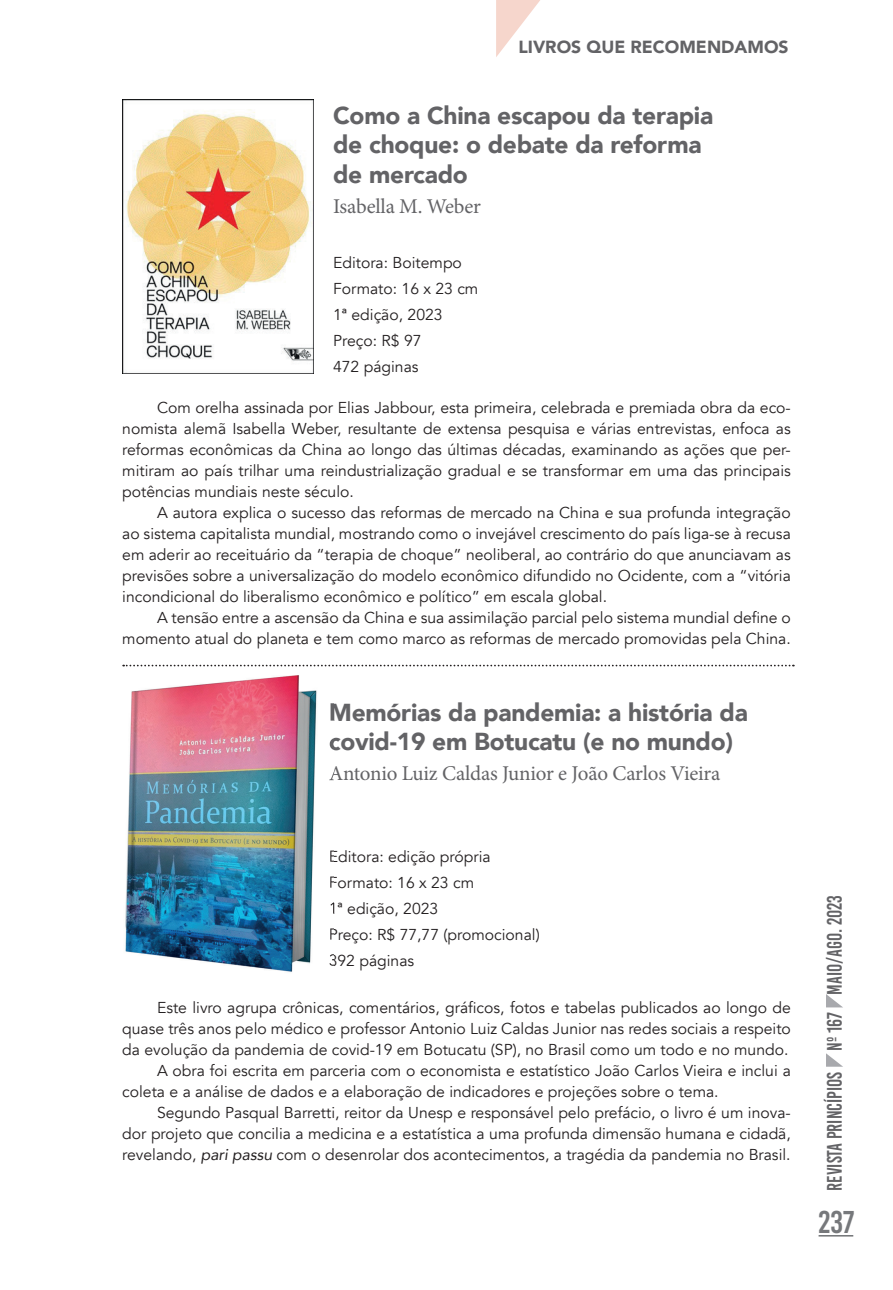
<style>
.page{position:relative;width:893px;height:1290px;background:#fff}
.page>*{position:absolute;margin:0;border:0;box-sizing:border-box;transform-origin:0 0}
.t1{font:31.5px "Bebas Kai";color:#76787b}
.t2{font:900 24.5px/29.4px "Avenir";letter-spacing:-.01em;color:#636366}
.t3{font:21px "Minion Pro";letter-spacing:-.01em;color:#636366}
.t4{font:21px "Bebas Kai";color:#636366;scale:.9 1}
.t5{font:900 17.5px "Avenir";color:#636366}
.t6{font:15.75px/21px "Avenir";color:#231f20}
.s1{font-style:italic}
</style>
<div class="page">
<hr style="left:819px;top:1235px;width:34px;height:1px;background:#76787b">
<svg style="left:826px;top:1053px;width:17px;height:14px"></svg>
<svg style="left:826px;top:994px;width:17px;height:13px"></svg>
<svg style="left:496px;top:0;width:44px;height:57px"></svg>
<svg style="left:123px;top:665px;width:671px;height:1px"></svg>
<img style="left:122px;top:99px;width:191px;height:275px">
<img style="left:125px;top:675px;width:206px;height:297px">
<img style="left:331px;top:703px;width:3px;height:18px">
<img style="left:330px;top:731px;width:4px;height:23px">
<img style="left:329px;top:765px;width:5px;height:19px">
<img style="left:330px;top:850px;width:4px;height:16px">
<svg style="left:330px;top:876px;width:4px;height:12px"></svg>
<img style="left:330px;top:902px;width:4px;height:15px">
<img style="left:330px;top:927px;width:4px;height:17px">
<img style="left:329px;top:954px;width:5px;height:16px">
<p class="t5" style="left:518px;top:32px;width:272px">LIVROS QUE RECOMENDAMOS</p>
<h2 class="t2" style="left:333px;top:100px;width:382px">Como a China escapou da terapia de choque: o debate da reforma de mercado</h2>
<h3 class="t3" style="left:333px;top:192px;width:149px">Isabella M. Weber</h3>
<p class="t6" style="left:333px;top:250px;width:147px;line-height:25.9px">Editora: Boitempo<br>Formato: 16 x 23 cm<br>1ª ediçã o, 2023<br>Preço: R$ 97<br>472 pá ginas</p>
<p class="t6" style="left:122px;top:397px;width:670px;text-align:justify;text-indent:35px">Com orelha assinada por Elias Jabbour, esta primeira, celebrada e premiada obra da eco&shy;nomista alemã Isabella Weber, resultante de extensa pesquisa e várias entrevistas, enfoca as reformas econômicas da China ao longo das últimas décadas, examinando as ações que per&shy;mitiram ao país trilhar uma reindustrialização gradual e se transformar em uma das principais potências mundiais neste século.</p>
<p class="t6" style="left:122px;top:502px;width:670px;text-align:justify;text-indent:35px">A autora explica o sucesso das reformas de mercado na China e sua profunda integração ao sistema capitalista mundial, mostrando como o invejável crescimento do país liga-se à recusa em aderir ao receituário da “terapia de choque” neoliberal, ao contrário do que anunciavam as previsões sobre a universalização do modelo econômico difundido no Ocidente, com a “vitória incondicional do liberalismo econômico e político” em escala global.</p>
<p class="t6" style="left:122px;top:607px;width:670px;text-align:right">A tensão entre a ascensão da China e sua assimilação parcial pelo sistema mundial define o momento atual do planeta e tem como marco as reformas de mercado promovidas pela China.</p>
<h2 class="t2" style="left:329px;top:697px;width:420px">Memórias da pandemia: a história da covid-19 em Botucatu (e no mundo)</h2>
<h3 class="t3" style="left:329px;top:759px;width:393px">Antonio Luiz Caldas Junior e João Carlos Vieira</h3>
<p class="t6" style="left:329px;top:843px;width:212px;line-height:25.9px">Editora: edição própria<br>Formato: 16 x 23 cm<br>1ª edição, 2023<br>Preço: R$ 77,77 (promocional)<br>392 páginas</p>
<p class="t6" style="left:157px;top:997px;width:635px">Este livro agrupa crônicas, comentários, gráficos, fotos e tabelas publicados ao longo de</p>
<p class="t6" style="left:122px;top:1018px;width:670px">quase três anos pelo médico e professor Antonio Luiz Caldas Junior nas redes sociais a respeito</p>
<p class="t6" style="left:122px;top:1039px;width:668px">da evolução da pandemia de covid-19 em Botucatu (SP), no Brasil como um todo e no mundo.</p>
<p class="t6" style="left:157px;top:1060px;width:635px">A obra foi escrita em parceria com o economista e estatístico João Carlos Vieira e inclui a</p>
<p class="t6" style="left:122px;top:1081px;width:598px">coleta e a análise de dados e a elaboração de indicadores e projeções sobre o tema.</p>
<p class="t6" style="left:157px;top:1102px;width:635px">Segundo Pasqual Barretti, reitor da Unesp e responsável pelo prefácio, o livro é um inova-</p>
<p class="t6" style="left:122px;top:1123px;width:670px">dor projeto que concilia a medicina e a estatística a uma profunda dimensão humana e cidadã,</p>
<p class="t6" style="left:122px;top:1144px;width:670px">revelando, <span class="s1">pari passu</span> com o desenrolar dos acontecimentos, a tragédia da pandemia no Brasil.</p>
<h3 class="t4" style="left:823px;top:1191px;width:330px;rotate:-90deg">Revista Princípios nº 167 MAIO/AGO. 2023</h3>
<h1 class="t1" style="left:819px;top:1205px;width:37px">237</h1>
</div>
